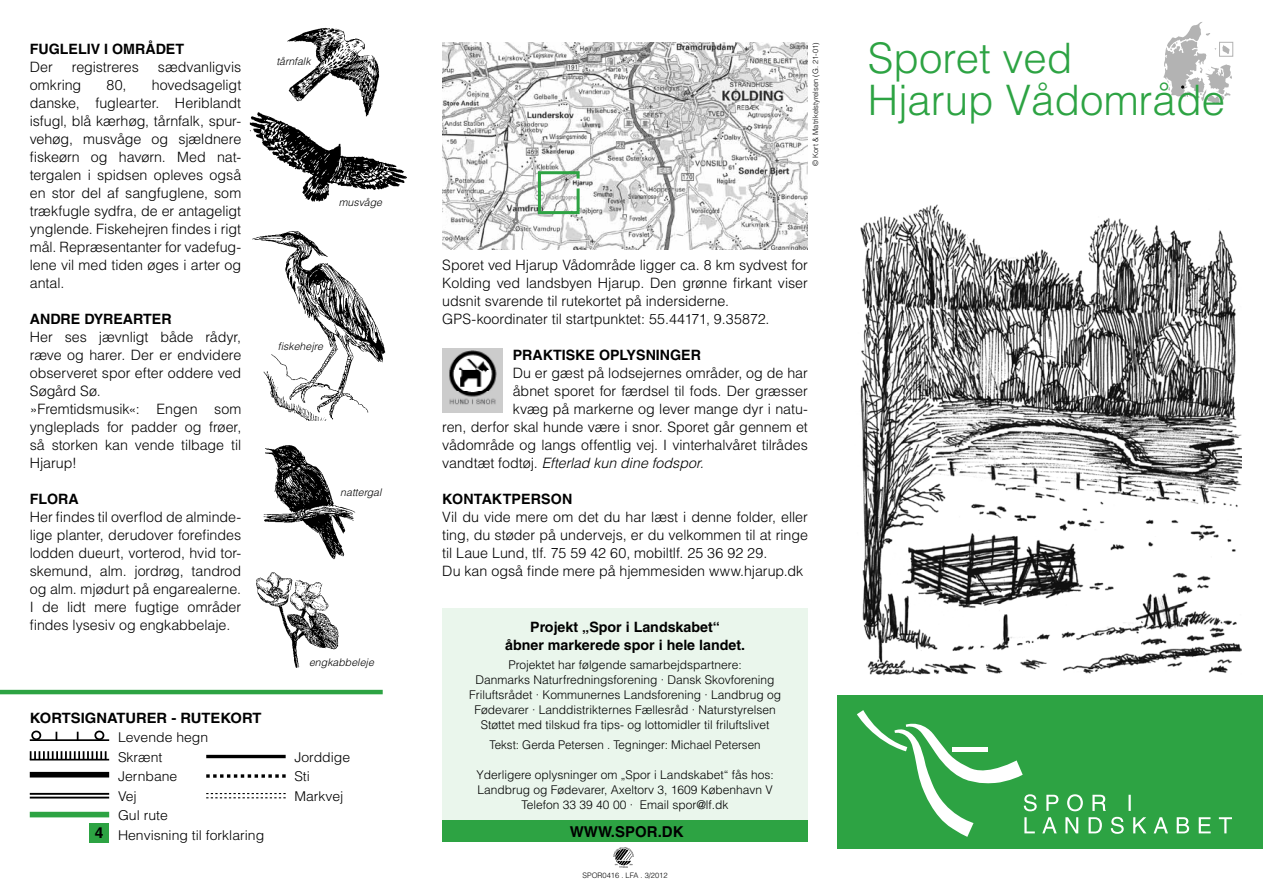
<style>
.page{position:relative;width:1263px;height:893px;background:#fff}
.page>*{position:absolute;margin:0;border:0;box-sizing:border-box;transform-origin:0 0}
.t1{font:300 42px/42px "Helvetica";color:#2da343}
.t2{font:700 15px "Helvetica";color:#000}
.t3{font:300 14.25px/18px "Helvetica";color:#000}
.t4{font:700 14.25px/18px "Helvetica";color:#000;text-align:center}
.t5{font:italic 300 14.25px "Helvetica";color:#000}
.t6{font:700 14.25px "Helvetica";color:#000;scale:1.04 1}
.t7{font:300 13.5px/19.5px "Helvetica";color:#000;scale:1.04 1}
.t8{font:300 12px/15px "Helvetica";color:#000;text-align:center}
.t9{font:italic 300 10.5px "Helvetica";letter-spacing:.005em;color:#000}
.t10{font:300 7.5px "Helvetica";color:#000}
.s1{font-style:normal}
</style>
<div class="page">
<div style="left:442px;top:608px;width:366px;height:218px;background:#eaf6ec"></div>
<div style="left:442px;top:821px;width:366px;height:21px;background:#2da343"></div>
<img style="left:442px;top:349px;width:61px;height:64px">
<hr style="left:30px;top:739px;width:79px;height:2px;background:#000">
<div style="left:31px;top:731px;width:10px;height:9px;border:2px solid #000;border-radius:50%"></div>
<svg style="left:77px;top:732px;width:2px;height:8px"></svg>
<div style="left:94px;top:731px;width:10px;height:9px;border:2px solid #000;border-radius:50%"></div>
<hr style="left:30px;top:759px;width:79px;height:1px;background:#000">
<hr style="left:206px;top:755px;width:80px;height:3px;background:#000">
<div style="left:30px;top:772px;width:79px;height:6px;background:#000"></div>
<div style="left:30px;top:812px;width:79px;height:5px;background:#2da343"></div>
<div style="left:89px;top:823px;width:20px;height:19px;background:#2da343"></div>
<svg style="left:206px;top:774px;width:80px;height:4px"></svg>
<hr style="left:30px;top:793px;width:79px;height:2px;background:#000">
<hr style="left:30px;top:797px;width:79px;height:2px;background:#000">
<svg style="left:206px;top:793px;width:80px;height:5px"></svg>
<svg style="left:30px;top:751px;width:76px;height:8px"></svg>
<hr style="left:0;top:690px;width:383px;height:4px;background:#2da343">
<div style="left:1219px;top:42px;width:14px;height:15px;border:1px solid #b3b3b3"></div>
<img style="left:442px;top:43px;width:366px;height:207px">
<svg style="left:536px;top:170px;width:45px;height:46px"></svg>
<div style="left:838px;top:695px;width:425px;height:153px;background:#2da343"></div>
<svg style="left:857px;top:710px;width:375px;height:127px"></svg>
<svg style="left:1163px;top:22px;width:69px;height:83px"></svg>
<img style="left:287px;top:27px;width:93px;height:73px">
<img style="left:249px;top:100px;width:158px;height:102px">
<img style="left:263px;top:445px;width:93px;height:115px">
<img style="left:252px;top:231px;width:134px;height:189px">
<img style="left:256px;top:572px;width:83px;height:96px">
<img style="left:860px;top:204px;width:382px;height:472px">
<svg style="left:613px;top:847px;width:21px;height:21px"></svg>
<p class="t4" style="left:30px;top:40px;width:156px">FUGLELIV I OMRÅDET</p>
<p class="t3" style="left:30px;top:58px;width:25px">Der</p>
<p class="t3" style="left:72px;top:58px;width:68px">registreres</p>
<p class="t3" style="left:158px;top:58px;width:85px">sædvanligvis</p>
<p class="t3" style="left:30px;top:76px;width:53px">omkring</p>
<p class="t3" style="left:106px;top:76px;width:22px">80,</p>
<p class="t3" style="left:30px;top:76px;width:213px;text-align:justify;text-indent:122px">hovedsageligt danske, fuglearter. Heriblandt isfugl, blå kærhøg, tårnfalk, spur&shy;vehøg, musvåge og sjældnere fiskeørn og havørn. Med nat&shy;tergalen i spidsen opleves også en stor del af sangfuglene, som trækfugle sydfra, de er antageligt ynglende. Fiskehejren findes i rigt mål. Repræsentanter for vadefug&shy;lene vil med tiden øges i arter og antal.</p>
<p class="t4" style="left:30px;top:310px;width:144px">ANDRE DYREARTER</p>
<p class="t3" style="left:30px;top:328px;width:213px">Her ses jævnligt både rådyr, ræve og harer. Der er endvidere observeret spor efter oddere ved<br>Søgård Sø.<br>»Fremtidsmusik«: Engen som yngleplads for padder og frøer, så storken kan vende tilbage til<br>Hjarup!</p>
<p class="t4" style="left:30px;top:490px;width:51px">FLORA</p>
<p class="t3" style="left:30px;top:508px;width:213px;text-align:justify">Her findes til overflod de alminde&shy;lige planter, derudover forefindes lodden dueurt, vorterod, hvid tor&shy;skemund, alm. jordrøg, tandrod og alm. mjødurt på engarealerne.<br>I de lidt mere fugtige områder findes lysesiv og engkabbelaje.</p>
<p class="t9" style="left:276px;top:55px;width:36px">tårnfalk</p>
<p class="t9" style="left:339px;top:196px;width:45px">musvåge</p>
<p class="t9" style="left:278px;top:340px;width:47px">fiskehejre</p>
<p class="t9" style="left:340px;top:485px;width:43px">nattergal</p>
<p class="t9" style="left:309px;top:655px;width:66px">engkabbeleje</p>
<p class="t6" style="left:30px;top:709px;width:224px">KORTSIGNATURER - RUTEKORT</p>
<p class="t7" style="left:118px;top:727px;width:88px">Levende hegn<br>Skrænt</p>
<p class="t7" style="left:294px;top:747px;width:55px">Jorddige</p>
<p class="t7" style="left:118px;top:766px;width:59px">Jernbane</p>
<p class="t7" style="left:294px;top:766px;width:16px">Sti</p>
<p class="t7" style="left:118px;top:786px;width:19px">Vej</p>
<p class="t7" style="left:294px;top:786px;width:49px">Markvej</p>
<p class="t7" style="left:95px;top:805px;width:164px;text-indent:23px">Gul rute<br><sup>4</sup> Henvisning til forklaring</p>
<p class="t10" style="left:811px;top:166px;width:125px;rotate:-90deg">© Kort &amp; Matrikelstyrelsen (G. 21-01)</p>
<h1 class="t1" style="left:868px;top:36px;width:359px">Sporet ved<br>Hjarup Vådområde</h1>
<p class="t3" style="left:442px;top:256px;width:367px">Sporet ved Hjarup Vådområde ligger ca. 8 km sydvest for Kolding ved landsbyen Hjarup. Den grønne firkant viser udsnit svarende til rutekortet på indersiderne.<br>GPS-koordinater til startpunktet: 55.44171, 9.35872.</p>
<p class="t4" style="left:513px;top:346px;width:190px">PRAKTISKE OPLYSNINGER</p>
<p class="t3" style="left:513px;top:364px;width:297px">Du er gæst på lodsejernes områder, og de har</p>
<p class="t3" style="left:513px;top:382px;width:297px">åbnet sporet for færdsel til fods. Der græsser</p>
<p class="t3" style="left:513px;top:400px;width:297px">kvæg på markerne og lever mange dyr i natu-</p>
<p class="t3" style="left:442px;top:418px;width:367px">ren, derfor skal hunde være i snor. Sporet går gennem et</p>
<p class="t3" style="left:442px;top:436px;width:367px">vådområde og langs offentlig vej. I vinterhalvåret tilrådes</p>
<p class="t5" style="left:442px;top:454px;width:263px"><span class="s1">vandtæt fodtøj.</span> Efterlad kun dine fodspor.</p>
<p class="t4" style="left:442px;top:490px;width:132px">KONTAKTPERSON</p>
<p class="t3" style="left:442px;top:508px;width:367px">Vil du vide mere om det du har læst i denne folder, eller ting, du støder på undervejs, er du velkommen til at ringe til Laue Lund, tlf. 75 59 42 60, mobiltlf. 25 36 92 29.<br>Du kan også finde mere på hjemmesiden www.hjarup.dk</p>
<p class="t4" style="left:505px;top:618px;width:241px">PROJEKT „SPOR I LANDSKABET“<br>ÅBNER MARKEREDE SPOR I HELE LANDET.</p>
<p class="t8" style="left:469px;top:657px;width:314px">Projektet har følgende samarbejdspartnere:<br>Danmarks Naturfredningsforening · Dansk Skovforening Friluftsrådet · Kommunernes Landsforening · Landbrug og Fødevarer · Landdistrikternes Fællesråd · Naturstyrelsen Støttet med tilskud fra tips- og lottomidler til friluftslivet</p>
<p class="t8" style="left:490px;top:737px;width:273px">Tekst: Gerda Petersen . Tegninger: Michael Petersen</p>
<p class="t8" style="left:476px;top:767px;width:299px">Yderligere oplysninger om „Spor i Landskabet“ fås hos:<br>Landbrug og Fødevarer, Axeltorv 3, 1609 København V<br>Telefon 33 39 40 00 · Email spor@lf.dk</p>
<p class="t2" style="left:570px;top:823px;width:115px">WWW.SPOR.DK</p>
<p class="t10" style="left:583px;top:870px;width:87px">SPOR0416 . LFA . 3/2012</p>
</div>
